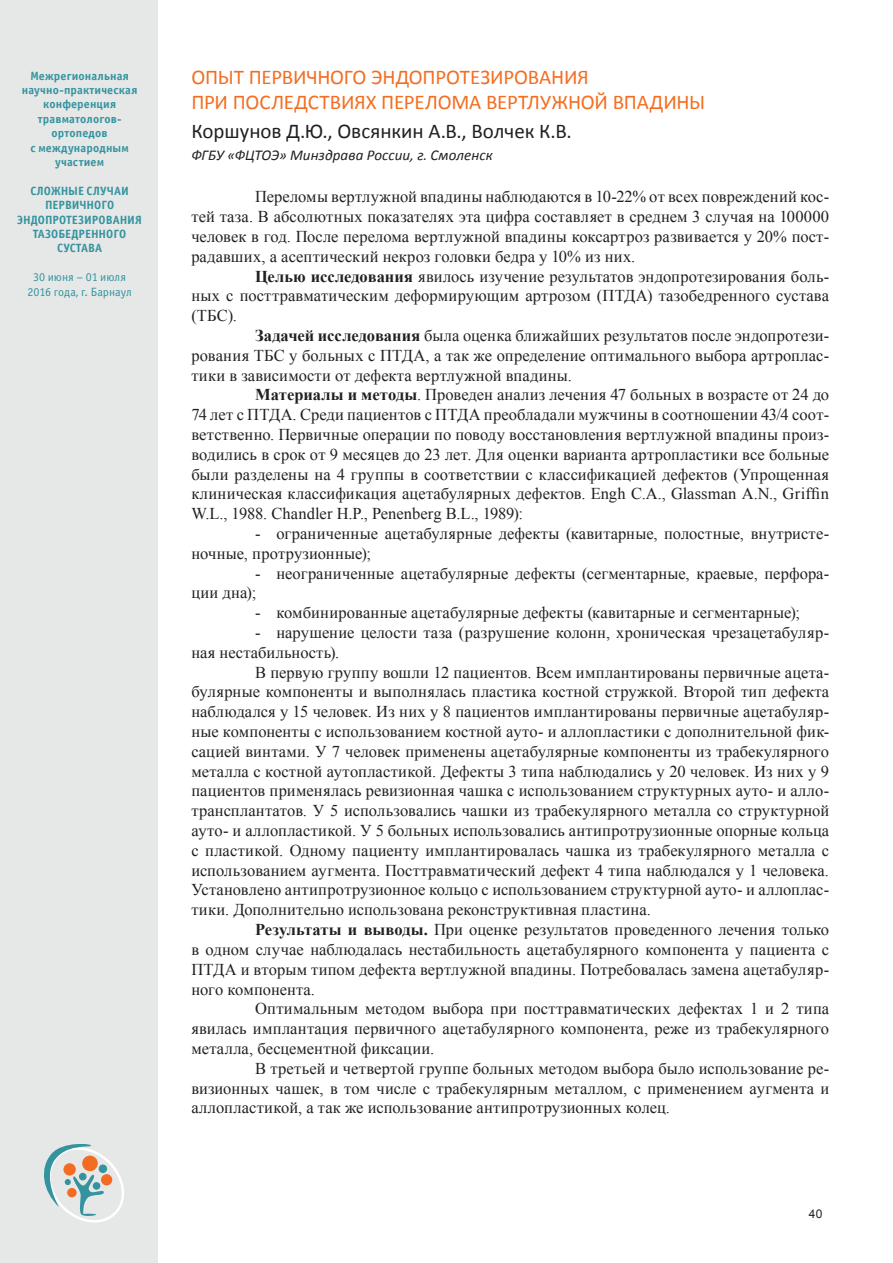
<style>
.page{position:relative;width:893px;height:1263px;background:#fff}
.page>*{position:absolute;margin:0;border:0;box-sizing:border-box;transform-origin:0 0}
.t1{font:21px "Calibri";color:#f36e21}
.t2{font:21px "Calibri";color:#231f20}
.t3{font:16.5px/19.8px "Times New Roman";letter-spacing:.005em;color:#231f20;text-align:justify}
.t4{font:italic 15px "Calibri";color:#231f20}
.t5{font:700 12px/14.4px "Officina Sans C";letter-spacing:.01em;color:#35939f;text-align:center}
.t6{font:12px/14.4px "Officina Sans C";color:#35939f;text-align:center}
.t7{font:12px "Arial";color:#231f20}
.s1{font-weight:700}
</style>
<div class="page">
<div style="left:0;top:0;width:157px;height:1263px;background:#e5e8e7"></div>
<svg style="left:44px;top:1143px;width:80px;height:80px"></svg>
<p class="t5" style="left:22px;top:69px;width:117px">Межрегиональная научно-практическая конференция травматологов&shy;ортопедов<br>с международным участием</p>
<p class="t5" style="left:30px;top:184px;width:64px">СЛОЖНЫ Е СЛУЧ</p>
<p class="t5" style="left:114px;top:184px;width:16px">АИ</p>
<p class="t5" style="left:45px;top:198px;width:71px">П ЕРВИЧНОГО</p>
<p class="t5" style="left:17px;top:213px;width:126px">ЭНДОП РОТЕЗИРОВАНИЯ</p>
<p class="t5" style="left:33px;top:227px;width:95px">ТАЗОБЕДРЕННОГО</p>
<p class="t5" style="left:57px;top:241px;width:8px">СУСТ</p>
<p class="t5" style="left:81px;top:241px;width:23px">АВА</p>
<p class="t6" style="left:27px;top:270px;width:106px">30 июня – 01 июля<br>2016 года, г. Барнаул</p>
<p class="t1" style="left:191px;top:64px;width:70px">ОПЫТПЕРВИЧНОГО</p>
<p class="t1" style="left:371px;top:64px;width:25px">ЭНДОПРОТЕЗИРОВАНИЯ</p>
<p class="t1" style="left:191px;top:89px;width:13px">ПРИ</p>
<p class="t1" style="left:233px;top:89px;width:13px">ПОСЛЕДСТВИЯХ</p>
<p class="t1" style="left:381px;top:89px;width:13px">ПЕРЕЛО</p>
<p class="t1" style="left:451px;top:89px;width:46px">МА ВЕРТЛ</p>
<p class="t1" style="left:540px;top:89px;width:26px">УЖНОЙ</p>
<p class="t1" style="left:613px;top:89px;width:14px">ВПАДИН</p>
<p class="t1" style="left:689px;top:89px;width:18px">Ы</p>
<p class="t2" style="left:191px;top:118px;width:382px">Коршунов Д.Ю., Овсянкин А.В., Волчек К.В.</p>
<p class="t4" style="left:191px;top:146px;width:303px">ФГБУ «ФЦТОЭ» Минздрава России, г. Смоленск</p>
<p class="t3" style="left:191px;top:187px;width:639px;text-indent:64px">Переломы вертлужной впадины наблюдаются в 10-22% от всех повреждений кос&shy;тей таза. В абсолютных показателях эта цифра составляет в среднем 3 случая на 100000 человек в год. После перелома вертлужной впадины коксартроз развивается у 20% пост&shy;радавших, а асептический некроз головки бедра у 10% из них.</p>
<p class="t3" style="left:191px;top:266px;width:639px;text-indent:64px"><span class="s1">Целью исследования</span> явилось изучение результатов эндопротезирования боль&shy;ных с посттравматическим деформирующим артрозом (ПТДА) тазобедренного сустава (ТБС).</p>
<p class="t3" style="left:191px;top:325px;width:639px;text-indent:64px"><span class="s1">Задачей исследования</span> была оценка ближайших результатов после эндопротези&shy;рования ТБС у больных с ПТДА, а так же определение оптимального выбора артроплас&shy;тики в зависимости от дефекта вертлужной впадины.</p>
<p class="t3" style="left:191px;top:385px;width:639px;text-indent:64px"><span class="s1">Материалы и методы</span>. Проведен анализ лечения 47 больных в возрасте от 24 до 74 лет с ПТДА. Среди пациентов с ПТДА преобладали мужчины в соотношении 43/4 соот&shy;ветственно. Первичные операции по поводу восстановления вертлужной впадины произ&shy;водились в срок от 9 месяцев до 23 лет. Для оценки варианта артропластики все больные были разделены на 4 группы в соответствии с классификацией дефектов (Упрощенная клиническая классификация ацетабулярных дефектов. Engh C.A., Glassman A.N., Griffin W.L., 1988. Chandler H.P., Penenberg B.L., 1989):</p>
<p class="t3" style="left:191px;top:523px;width:639px;text-indent:64px">- ограниченные ацетабулярные дефекты (кавитарные, полостные, внутристе&shy;ночные, протрузионные);</p>
<p class="t3" style="left:191px;top:563px;width:639px;text-indent:64px">- неограниченные ацетабулярные дефекты (сегментарные, краевые, перфора&shy;ции дна);</p>
<p class="t3" style="left:255px;top:602px;width:546px">- комбинированные ацетабулярные дефекты (кавитарные и сегментарные);</p>
<p class="t3" style="left:191px;top:622px;width:639px;text-indent:64px">- нарушение целости таза (разрушение колонн, хроническая чрезацетабуляр&shy;ная нестабильность).</p>
<p class="t3" style="left:191px;top:662px;width:639px;text-indent:64px">В первую группу вошли 12 пациентов. Всем имплантированы первичные ацета&shy;булярные компоненты и выполнялась пластика костной стружкой. Второй тип дефекта наблюдался у 15 человек. Из них у 8 пациентов имплантированы первичные ацетабуляр&shy;ные компоненты с использованием костной ауто- и аллопластики с дополнительной фик&shy;сацией винтами. У 7 человек применены ацетабулярные компоненты из трабекулярного металла с костной аутопластикой. Дефекты 3 типа наблюдались у 20 человек. Из них у 9 пациентов применялась ревизионная чашка с использованием структурных ауто- и алло&shy;трансплантатов. У 5 использовались чашки из трабекулярного металла со структурной ауто- и аллопластикой. У 5 больных использовались антипротрузионные опорные кольца с пластикой. Одному пациенту имплантировалась чашка из трабекулярного металла с использованием аугмента. Посттравматический дефект 4 типа наблюдался у 1 человека.<br>Установлено антипротрузионное кольцо с использованием структурной ауто- и аллоплас&shy;тики. Дополнительно использована реконструктивная пластина.</p>
<p class="t3" style="left:191px;top:919px;width:639px;text-indent:64px"><span class="s1">Результаты и выводы.</span> При оценке результатов проведенного лечения только в одном случае наблюдалась нестабильность ацетабулярного компонента у пациента с ПТДА и вторым типом дефекта вертлужной впадины. Потребовалась замена ацетабуляр&shy;ного компонента.</p>
<p class="t3" style="left:191px;top:998px;width:639px;text-indent:64px">Оптимальным методом выбора при посттравматических дефектах 1 и 2 типа явилась имплантация первичного ацетабулярного компонента, реже из трабекулярного металла, бесцементной фиксации.</p>
<p class="t3" style="left:191px;top:1058px;width:639px;text-indent:64px">В третьей и четвертой группе больных методом выбора было использование ре&shy;визионных чашек, в том числе с трабекулярным металлом, с применением аугмента и аллопластикой, а так же использование антипротрузионных колец.</p>
<p class="t7" style="left:809px;top:1206px;width:15px">40</p>
</div>
